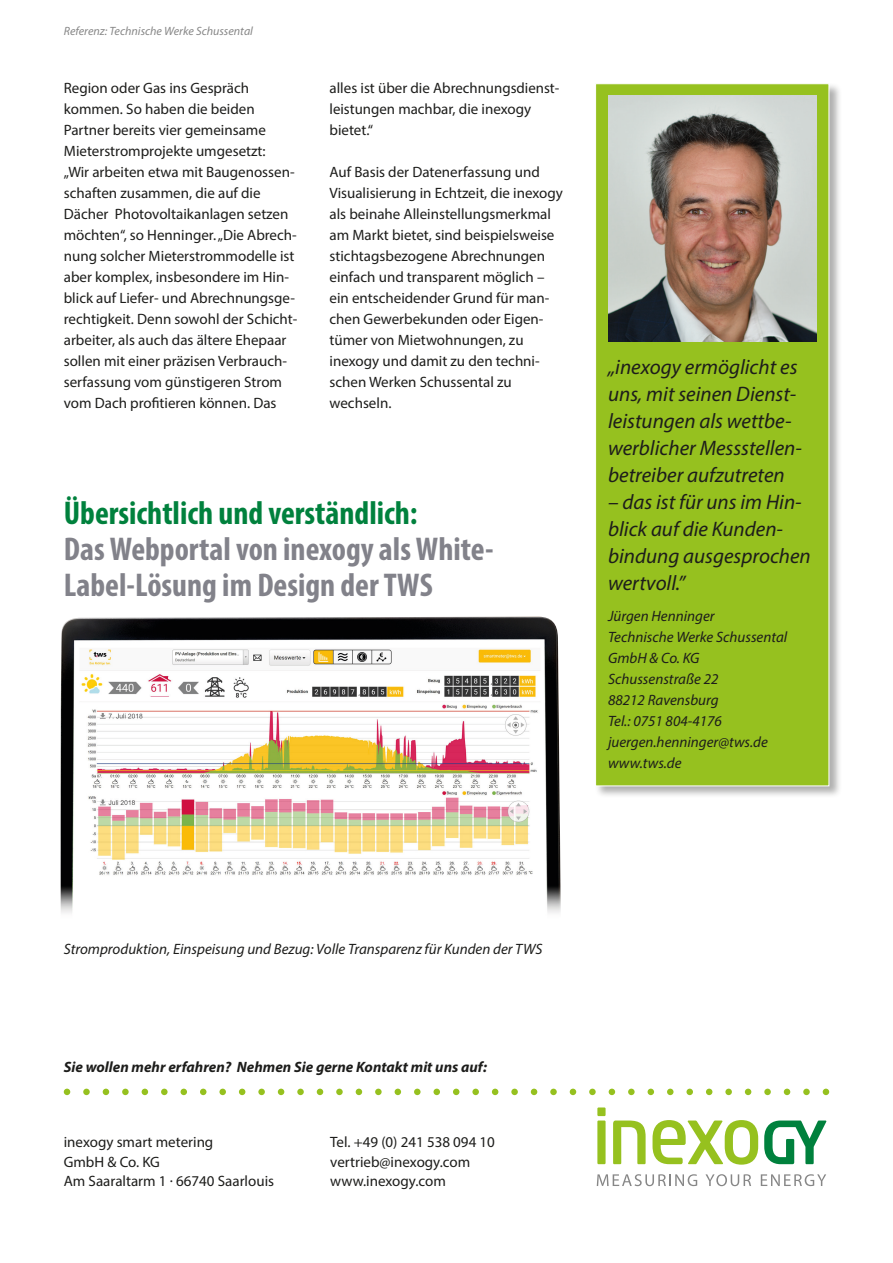
<style>
.page{position:relative;width:893px;height:1263px;background:#fff}
.page>*{position:absolute;margin:0;border:0;box-sizing:border-box;transform-origin:0 0}
.t1{font:700 condensed 33px "Myriad Pro";color:#82828a}
.t2{font:700 condensed 33px "Myriad Pro";color:#00813d}
.t3{font:italic 21px/27px "Myriad Pro";color:#1d1d1b}
.t4{font:15px/21px "Myriad Pro";color:#1d1d1b}
.t5{font:italic 15px/21px "Myriad Pro";color:#1d1d1b}
.t6{font:italic 700 15px "Myriad Pro";color:#1d1d1b}
.t7{font:italic 12px "Myriad Pro";color:#878787}
</style>
<div class="page">
<img style="left:61px;top:617px;width:500px;height:296px">
<div style="left:597px;top:1120px;width:9px;height:44px;background:#96c11f"></div>
<svg style="left:613px;top:1120px;width:33px;height:44px"></svg>
<svg style="left:652px;top:1120px;width:106px;height:45px"></svg>
<svg style="left:764px;top:1120px;width:62px;height:44px"></svg>
<svg style="left:597px;top:1174px;width:100px;height:12px"></svg>
<svg style="left:705px;top:1174px;width:46px;height:12px"></svg>
<svg style="left:761px;top:1174px;width:65px;height:12px"></svg>
<div style="left:597px;top:1107px;width:9px;height:9px;background:#96c11f"></div>
<div style="left:595px;top:83px;width:247px;height:716px;background:#1d1d1b;opacity:.35"></div>
<div style="left:595px;top:83px;width:234px;height:703px;background:#96c11f;border:1px solid #fff"></div>
<img style="left:608px;top:95px;width:208px;height:247px">
<div style="left:258px;top:1089px;width:7px;height:6px;background:#96c11f;border-radius:50%"></div>
<svg style="left:239px;top:1089px;width:6px;height:6px"></svg>
<div style="left:219px;top:1089px;width:7px;height:6px;background:#96c11f;border-radius:50%"></div>
<svg style="left:200px;top:1089px;width:6px;height:6px"></svg>
<svg style="left:181px;top:1089px;width:6px;height:6px"></svg>
<div style="left:161px;top:1089px;width:7px;height:6px;background:#96c11f;border-radius:50%"></div>
<svg style="left:142px;top:1089px;width:6px;height:6px"></svg>
<div style="left:122px;top:1089px;width:7px;height:6px;background:#96c11f;border-radius:50%"></div>
<svg style="left:103px;top:1089px;width:6px;height:6px"></svg>
<div style="left:83px;top:1089px;width:7px;height:6px;background:#96c11f;border-radius:50%"></div>
<svg style="left:64px;top:1089px;width:6px;height:6px"></svg>
<div style="left:336px;top:1089px;width:7px;height:6px;background:#96c11f;border-radius:50%"></div>
<svg style="left:317px;top:1089px;width:6px;height:6px"></svg>
<div style="left:297px;top:1089px;width:7px;height:6px;background:#96c11f;border-radius:50%"></div>
<svg style="left:278px;top:1089px;width:6px;height:6px"></svg>
<div style="left:414px;top:1089px;width:7px;height:6px;background:#96c11f;border-radius:50%"></div>
<svg style="left:395px;top:1089px;width:6px;height:6px"></svg>
<div style="left:375px;top:1089px;width:7px;height:6px;background:#96c11f;border-radius:50%"></div>
<svg style="left:356px;top:1089px;width:6px;height:6px"></svg>
<svg style="left:648px;top:1089px;width:6px;height:6px"></svg>
<div style="left:628px;top:1089px;width:7px;height:6px;background:#96c11f;border-radius:50%"></div>
<svg style="left:609px;top:1089px;width:6px;height:6px"></svg>
<div style="left:589px;top:1089px;width:7px;height:6px;background:#96c11f;border-radius:50%"></div>
<div style="left:725px;top:1089px;width:7px;height:6px;background:#96c11f;border-radius:50%"></div>
<svg style="left:706px;top:1089px;width:6px;height:6px"></svg>
<div style="left:686px;top:1089px;width:7px;height:6px;background:#96c11f;border-radius:50%"></div>
<svg style="left:667px;top:1089px;width:6px;height:6px"></svg>
<svg style="left:492px;top:1089px;width:6px;height:6px"></svg>
<div style="left:472px;top:1089px;width:7px;height:6px;background:#96c11f;border-radius:50%"></div>
<svg style="left:453px;top:1089px;width:6px;height:6px"></svg>
<div style="left:433px;top:1089px;width:7px;height:6px;background:#96c11f;border-radius:50%"></div>
<svg style="left:570px;top:1089px;width:6px;height:6px"></svg>
<div style="left:550px;top:1089px;width:7px;height:6px;background:#96c11f;border-radius:50%"></div>
<svg style="left:531px;top:1089px;width:6px;height:6px"></svg>
<div style="left:511px;top:1089px;width:7px;height:6px;background:#96c11f;border-radius:50%"></div>
<div style="left:803px;top:1089px;width:7px;height:6px;background:#96c11f;border-radius:50%"></div>
<svg style="left:784px;top:1089px;width:6px;height:6px"></svg>
<div style="left:764px;top:1089px;width:7px;height:6px;background:#96c11f;border-radius:50%"></div>
<svg style="left:745px;top:1089px;width:6px;height:6px"></svg>
<svg style="left:823px;top:1089px;width:6px;height:6px"></svg>
<p class="t7" style="left:64px;top:23px;width:191px">Referenz: Technische Werke Schussental</p>
<p class="t4" style="left:64px;top:77px;width:187px">Region oder Gas ins Gespräch</p>
<p class="t4" style="left:64px;top:98px;width:204px">kommen. So haben die beiden<br>Partner bereits vier gemeinsame<br>Mieterstromprojekte umgesetzt:</p>
<p class="t4" style="left:64px;top:161px;width:235px">„Wir arbeiten etwa mit Baugenossen&shy;schaften zusammen, die auf die Dächer Photovoltaikanlagen setzen möchten“, so Henninger. „Die Abrech-</p>
<p class="t4" style="left:64px;top:245px;width:232px">nung solcher Mieterstrommodelle ist aber komplex, insbesondere im Hin-</p>
<p class="t4" style="left:64px;top:287px;width:235px">blick auf Liefer- und Abrechnungsge&shy;rechtigkeit. Denn sowohl der Schicht-</p>
<p class="t4" style="left:64px;top:329px;width:225px">arbeiter, als auch das ältere Ehepaar sollen mit einer präzisen Verbrauch&shy;serfassung vom günstigeren Strom vom Dach profitieren können. Das</p>
<p class="t4" style="left:330px;top:77px;width:231px">alles ist über die Abrechnungsdienst&shy;leistungen machbar, die inexogy bietet.“</p>
<p class="t4" style="left:330px;top:161px;width:235px">Auf Basis der Datenerfassung und Visualisierung in Echtzeit, die inexogy als beinahe Alleinstellungsmerkmal am Markt bietet, sind beispielsweise stichtagsbezogene Abrechnungen einfach und transparent möglich – ein entscheidender Grund für man-</p>
<p class="t4" style="left:330px;top:308px;width:215px">chen Gewerbekunden oder Eigen-</p>
<p class="t4" style="left:330px;top:329px;width:212px">tümer von Mietwohnungen, zu inexogy und damit zu den techni&shy;schen Werken Schussental zu wechseln.</p>
<p class="t2" style="left:64px;top:493px;width:355px">Übersichtlich und verständlich:</p>
<p class="t1" style="left:64px;top:529px;width:431px">Das Webportal von inexogy als White-</p>
<p class="t1" style="left:64px;top:565px;width:370px">Label-Lösung im Design der TWS</p>
<p class="t3" style="left:608px;top:353px;width:195px">„inexogy ermöglicht es uns, mit seinen Dienst&shy;leistungen als wettbe&shy;werblicher Messstellen&shy;betreiber aufzutreten</p>
<p class="t3" style="left:608px;top:488px;width:204px">– das ist für uns im Hin&shy;blick auf die Kunden&shy;bindung ausgesprochen wertvoll.”</p>
<p class="t5" style="left:608px;top:605px;width:108px">Jürgen Henninger</p>
<p class="t5" style="left:608px;top:626px;width:181px">Technische Werke Schussental<br>GmbH &amp; Co. KG</p>
<p class="t5" style="left:608px;top:668px;width:112px">Schussenstraße 22</p>
<p class="t5" style="left:608px;top:689px;width:112px">88212 Ravensburg</p>
<p class="t5" style="left:608px;top:710px;width:115px">Tel.: 0751 804-4176</p>
<p class="t5" style="left:608px;top:731px;width:161px">juergen.henninger@tws.de</p>
<p class="t5" style="left:608px;top:752px;width:75px">www.tws.de</p>
<p class="t5" style="left:64px;top:938px;width:480px">Stromproduktion, Einspeisung und Bezug: Volle Transparenz für Kunden der TWS</p>
<p class="t6" style="left:64px;top:1057px;width:425px">Sie wollen mehr erfahren? Nehmen Sie gerne Kontakt mit uns auf:</p>
<p class="t4" style="left:64px;top:1131px;width:151px">inexogy smart metering</p>
<p class="t4" style="left:64px;top:1151px;width:98px">GmbH &amp; Co. KG</p>
<p class="t4" style="left:64px;top:1170px;width:212px">Am Saaraltarm 1 . 66740 Saarlouis</p>
<p class="t4" style="left:330px;top:1131px;width:166px">Tel. +49 (0) 241 538 094 10</p>
<p class="t4" style="left:330px;top:1151px;width:141px">vertrieb@inexogy.com</p>
<p class="t4" style="left:330px;top:1170px;width:117px">www.inexogy.com</p>
</div>
